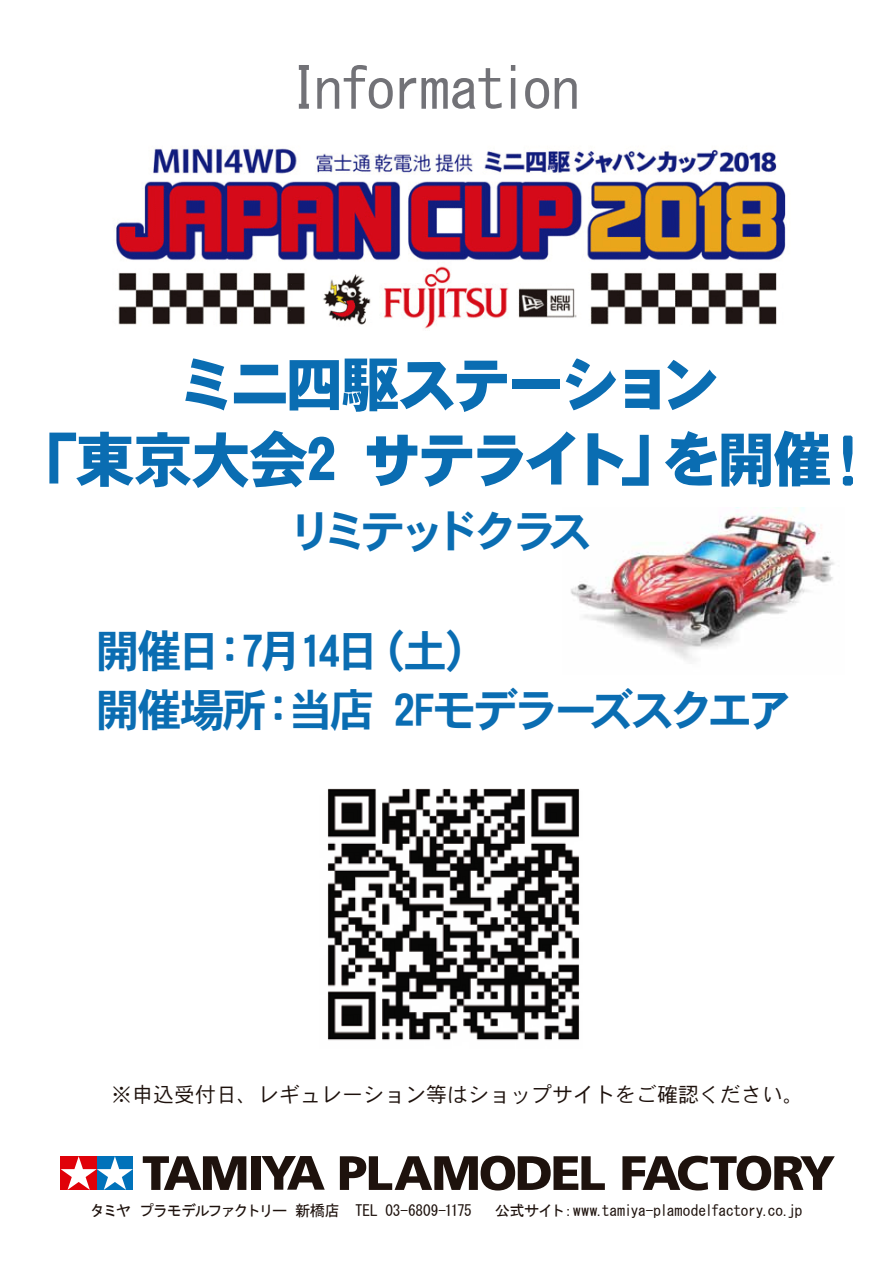
<style>
.page{position:relative;width:893px;height:1263px;background:#fff}
.page>*{position:absolute;margin:0;border:0;box-sizing:border-box;transform-origin:0 0}
.t1{font:60px "DFHS Gothic W9 WIN RKSJ H";letter-spacing:-.085em;color:#0a6db2}
.t2{font:60px "DFHS Gothic W9 WIN RKSJ H";letter-spacing:-.105em;color:#0a6db2}
.t3{font:57.45px "ATC 4830 b 430 b 730 c 330 af 57332 d 343530 e 930 a 430 c 8";letter-spacing:-.03em;color:#727277}
.t4{font:45px "DFHS Gothic W7 WIN RKSJ H";letter-spacing:-.085em;color:#0a6db2}
.t5{font:45px "DFHS Gothic W7 WIN RKSJ H";letter-spacing:-.115em;color:#0a6db2}
.t6{font:45px "DFHS Gothic W7 WIN RKSJ H";letter-spacing:-.165em;color:#0a6db2}
.t7{font:21px "DFHS Gothic W3 WIN RKSJ H";color:#1e120d}
.t8{font:15.3px "ATC 4830 b 430 b 730 c 330 af 57352 d 353530 ed 30 fc 30 de 30 f 3";letter-spacing:-.02em;color:#1e120d}
.t9{font:15.3px "ATC 4830 b 430 b 730 c 330 af 57352 d 353530 ed 30 fc 30 de 30 f 3";letter-spacing:-.08em;color:#1e120d}
</style>
<div class="page">
<div style="left:60px;top:1156px;width:37px;height:34px;background:#e00109"></div>
<svg style="left:61px;top:1156px;width:72px;height:34px"></svg>
<svg style="left:143px;top:1156px;width:103px;height:34px"></svg>
<div style="left:251px;top:1156px;width:9px;height:34px;background:#1e120d"></div>
<svg style="left:261px;top:1156px;width:64px;height:34px"></svg>
<svg style="left:340px;top:1156px;width:265px;height:34px"></svg>
<svg style="left:622px;top:1156px;width:213px;height:34px"></svg>
<img style="left:116px;top:148px;width:670px;height:181px">
<img style="left:571px;top:508px;width:264px;height:152px">
<img style="left:327px;top:788px;width:253px;height:253px">
<h2 class="t3" style="left:290px;top:60px;width:292px">Information</h2>
<h1 class="t2" style="left:176px;top:354px;width:546px">ミニ四駆ステーション</h1>
<h1 class="t1" style="left:18px;top:429px;width:861px">「東京大会2 サテライト」を開催！</h1>
<h3 class="t6" style="left:288px;top:508px;width:307px">リミテッドクラス</h3>
<h3 class="t5" style="left:95px;top:628px;width:397px">開催日：7月14日（土）</h3>
<h3 class="t4" style="left:95px;top:687px;width:699px">開催場所：当店 2Fモデラーズスクエア</h3>
<h3 class="t7" style="left:111px;top:1084px;width:694px">※申込受付日、レギュレーション等はショップサイトをご確認ください。</h3>
<p class="t9" style="left:90px;top:1203px;width:383px">タミヤ プラモデルファクトリー 新橋店　TEL 03-6809-1175</p>
<p class="t8" style="left:495px;top:1203px;width:309px">公式サイト：www.tamiya-plamodelfactory.co.jp</p>
</div>
